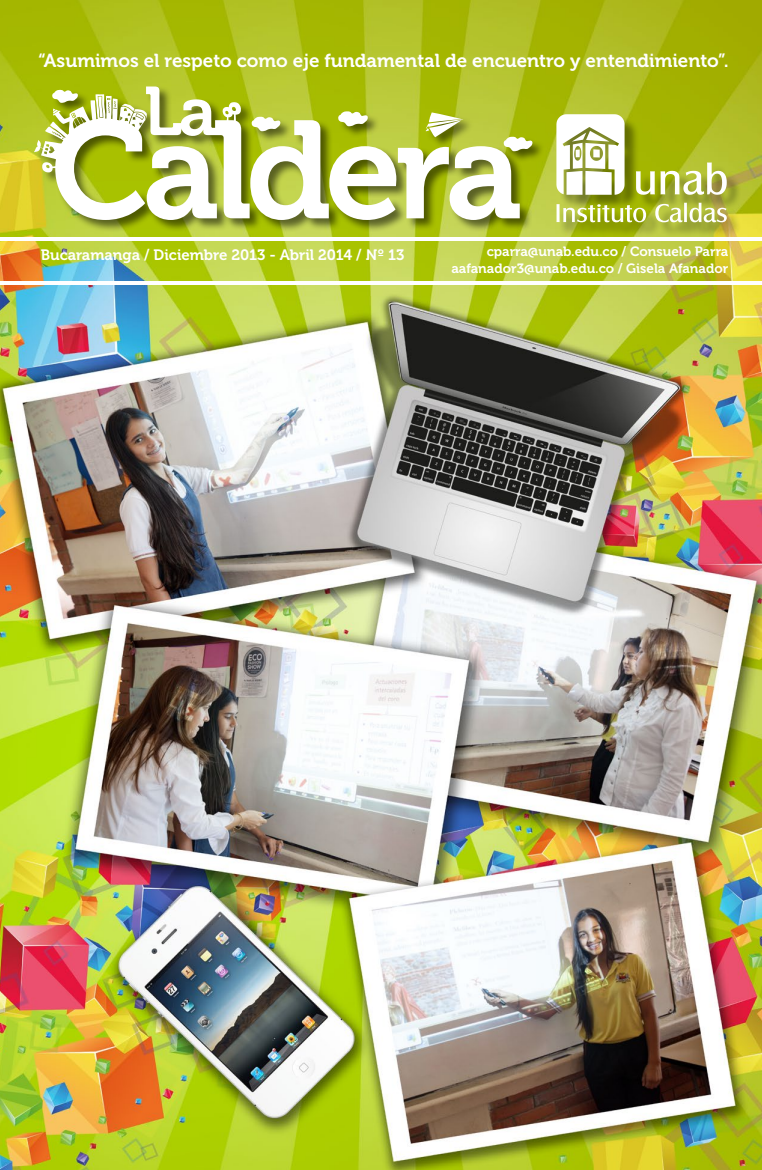
<style>
.page{position:relative;width:762px;height:1170px;background:#fff}
.page>*{position:absolute;margin:0;border:0;box-sizing:border-box;transform-origin:0 0}
.t1{font:18.75px "Museo 700";color:#fff}
.t2{font:15px "Museo 700";color:#fff}
.t3{font:13.38px/16.1px "Museo 700";color:#fff;text-align:right}
</style>
<div class="page">
<img style="left:0;top:0;width:762px;height:1169px">
<div style="left:34px;top:86px;width:511px;height:147px;background:#000;opacity:.54"></div>
<svg style="left:34px;top:86px;width:499px;height:134px"></svg>
<hr style="left:0;top:237px;width:762px;height:3px;background:#fff">
<hr style="left:0;top:281px;width:762px;height:3px;background:#fff">
<div style="left:559px;top:116px;width:183px;height:122px;background:#000;opacity:.39"></div>
<svg style="left:556px;top:114px;width:68px;height:81px"></svg>
<svg style="left:636px;top:162px;width:91px;height:33px"></svg>
<svg style="left:556px;top:204px;width:90px;height:18px"></svg>
<svg style="left:655px;top:203px;width:72px;height:19px"></svg>
<h1 class="t1" style="left:38px;top:50px;width:692px">“Asumimos el respeto como eje fundamental de encuentro y entendimiento”.</h1>
<p class="t2" style="left:41px;top:247px;width:365px">Bucaramanga / Diciembre 2013 - Abril 2014 / Nº 13</p>
<p class="t3" style="left:451px;top:244px;width:278px">cparra@unab.edu.co / Consuelo Parra aafanador3@unab.edu.co / Gisela Afanador</p>
</div>
